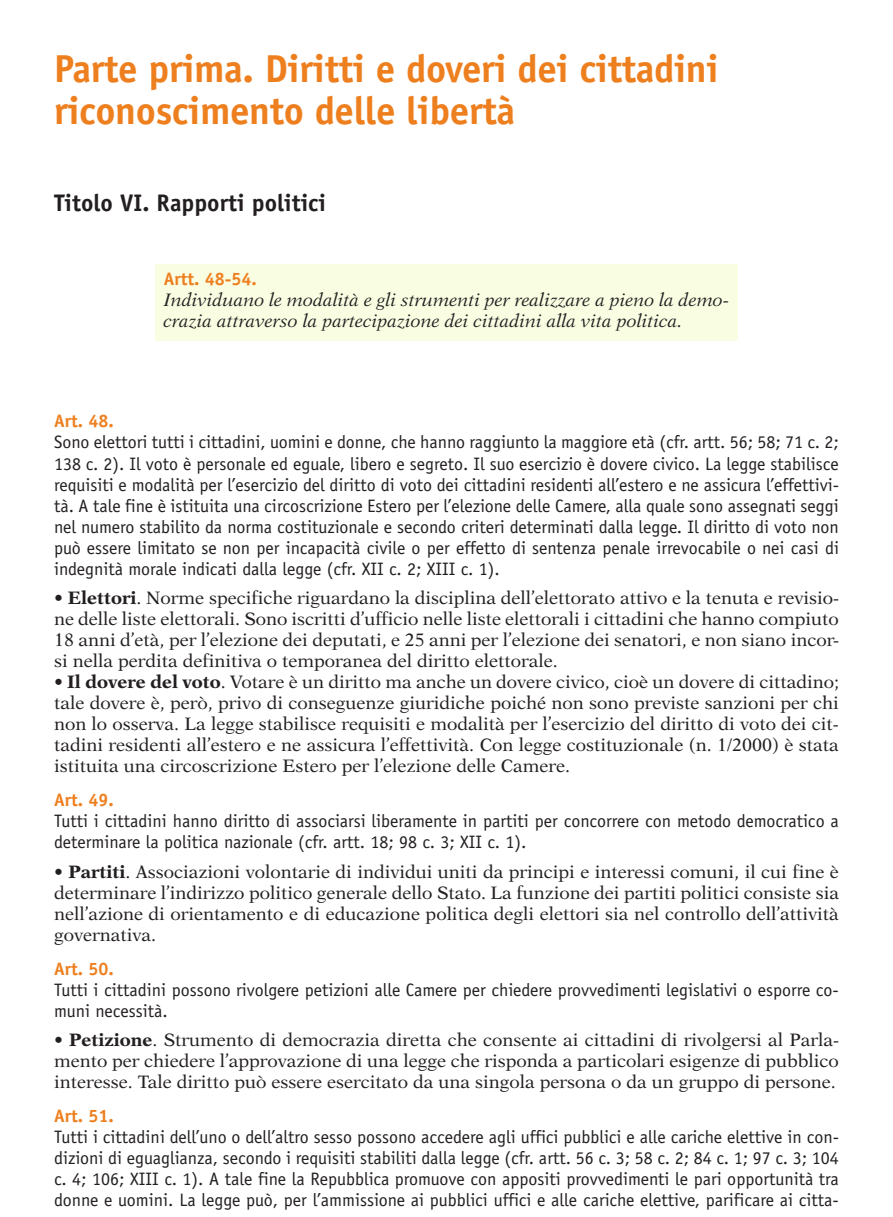
<style>
.page{position:relative;width:893px;height:1217px;background:#fff}
.page>*{position:absolute;margin:0;border:0;box-sizing:border-box;transform-origin:0 0}
.t1{font:700 39px/42px "Officina Sans Std";letter-spacing:-.01em;color:#ee7f1f}
.t2{font:700 24px "Officina Sans Std";color:#231f20}
.t3{font:18px/21px "Officina Sans Std";color:#231f20;text-align:justify}
.t4{font:18px/21px "New Aster LT Std";color:#231f20;text-align:justify}
.t5{font:italic 18px/21px "New Aster LT Std";color:#231f20}
.t6{font:700 18px "Officina Sans Std";color:#ee7f1f}
.s1{font-weight:700}
</style>
<div class="page">
<div style="left:155px;top:264px;width:583px;height:76px;background:#f9fde2"></div>
<h1 class="t1" style="left:54px;top:48px;width:666px">Parte prima. Diritti e doveri dei cittadini riconoscimento delle libertà</h1>
<h2 class="t2" style="left:54px;top:188px;width:273px">Titolo VI. Rapporti politici</h2>
<p class="t6" style="left:164px;top:268px;width:95px">Artt. 48-54.</p>
<p class="t5" style="left:164px;top:290px;width:567px">Individuano le modalità e gli strumenti per realizzare a pieno la demo&shy;crazia attraverso la partecipazione dei cittadini alla vita politica.</p>
<p class="t6" style="left:54px;top:410px;width:61px">Art. 48.</p>
<p class="t3" style="left:54px;top:432px;width:787px">Sono elettori tutti i cittadini, uomini e donne, che hanno raggiunto la maggiore età (cfr. artt. 56; 58; 71 c. 2; 138 c. 2). Il voto è personale ed eguale, libero e segreto. Il suo esercizio è dovere civico. La legge stabilisce requisiti e modalità per l’esercizio del diritto di voto dei cittadini residenti all’estero e ne assicura l’effettivi&shy;tà. A tale fine è istituita una circoscrizione Estero per l’elezione delle Camere, alla quale sono assegnati seggi nel numero stabilito da norma costituzionale e secondo criteri determinati dalla legge. Il diritto di voto non può essere limitato se non per incapacità civile o per effetto di sentenza penale irrevocabile o nei casi di indegnità morale indicati dalla legge (cfr. XII c. 2; XIII c. 1).</p>
<p class="t4" style="left:54px;top:587px;width:786px">• <span class="s1">Elettori</span>. Norme specifiche riguardano la disciplina dell’elettorato attivo e la tenuta e revisio&shy;ne delle liste elettorali. Sono iscritti d’ufficio nelle liste elettorali i cittadini che hanno compiuto 18 anni d’età, per l’elezione dei deputati, e 25 anni per l’elezione dei senatori, e non siano incor&shy;si nella perdita definitiva o temporanea del diritto elettorale.</p>
<p class="t4" style="left:54px;top:671px;width:787px">• <span class="s1">Il dovere del voto</span>. Votare è un diritto ma anche un dovere civico, cioè un dovere di cittadino; tale dovere è, però, privo di conseguenze giuridiche poiché non sono previste sanzioni per chi non lo osserva. La legge stabilisce requisiti e modalità per l’esercizio del diritto di voto dei cit&shy;tadini residenti all’estero e ne assicura l’effettività. Con legge costituzionale (n. 1/2000) è stata istituita una circoscrizione Estero per l’elezione delle Camere.</p>
<p class="t6" style="left:54px;top:788px;width:61px">Art. 49.</p>
<p class="t3" style="left:54px;top:810px;width:786px">Tutti i cittadini hanno diritto di associarsi liberamente in partiti per concorrere con metodo democratico a determinare la politica nazionale (cfr. artt. 18; 98 c. 3; XII c. 1).</p>
<p class="t4" style="left:54px;top:860px;width:786px">• <span class="s1">Partiti</span>. Associazioni volontarie di individui uniti da principi e interessi comuni, il cui fine è determinare l’indirizzo politico generale dello Stato. La funzione dei partiti politici consiste sia nell’azione di orientamento e di educazione politica degli elettori sia nel controllo dell’attività governativa.</p>
<p class="t6" style="left:54px;top:956px;width:61px">Art. 50.</p>
<p class="t3" style="left:54px;top:978px;width:786px">Tutti i cittadini possono rivolgere petizioni alle Camere per chiedere provvedimenti legislativi o esporre co&shy;muni necessità.</p>
<p class="t4" style="left:54px;top:1029px;width:786px">• <span class="s1">Petizione</span>. Strumento di democrazia diretta che consente ai cittadini di rivolgersi al Parla&shy;mento per chiedere l’approvazione di una legge che risponda a particolari esigenze di pubblico interesse. Tale diritto può essere esercitato da una singola persona o da un gruppo di persone.</p>
<p class="t6" style="left:54px;top:1104px;width:61px">Art. 51.</p>
<p class="t3" style="left:54px;top:1125px;width:787px">Tutti i cittadini dell’uno o dell’altro sesso possono accedere agli uffici pubblici e alle cariche elettive in con&shy;dizioni di eguaglianza, secondo i requisiti stabiliti dalla legge (cfr. artt. 56 c. 3; 58 c. 2; 84 c. 1; 97 c. 3; 104 c. 4; 106; XIII c. 1). A tale fine la Repubblica promuove con appositi provvedimenti le pari opportunità tra donne e uomini. La legge può, per l’ammissione ai pubblici uffici e alle cariche elettive, parificare ai citta-</p>
</div>
